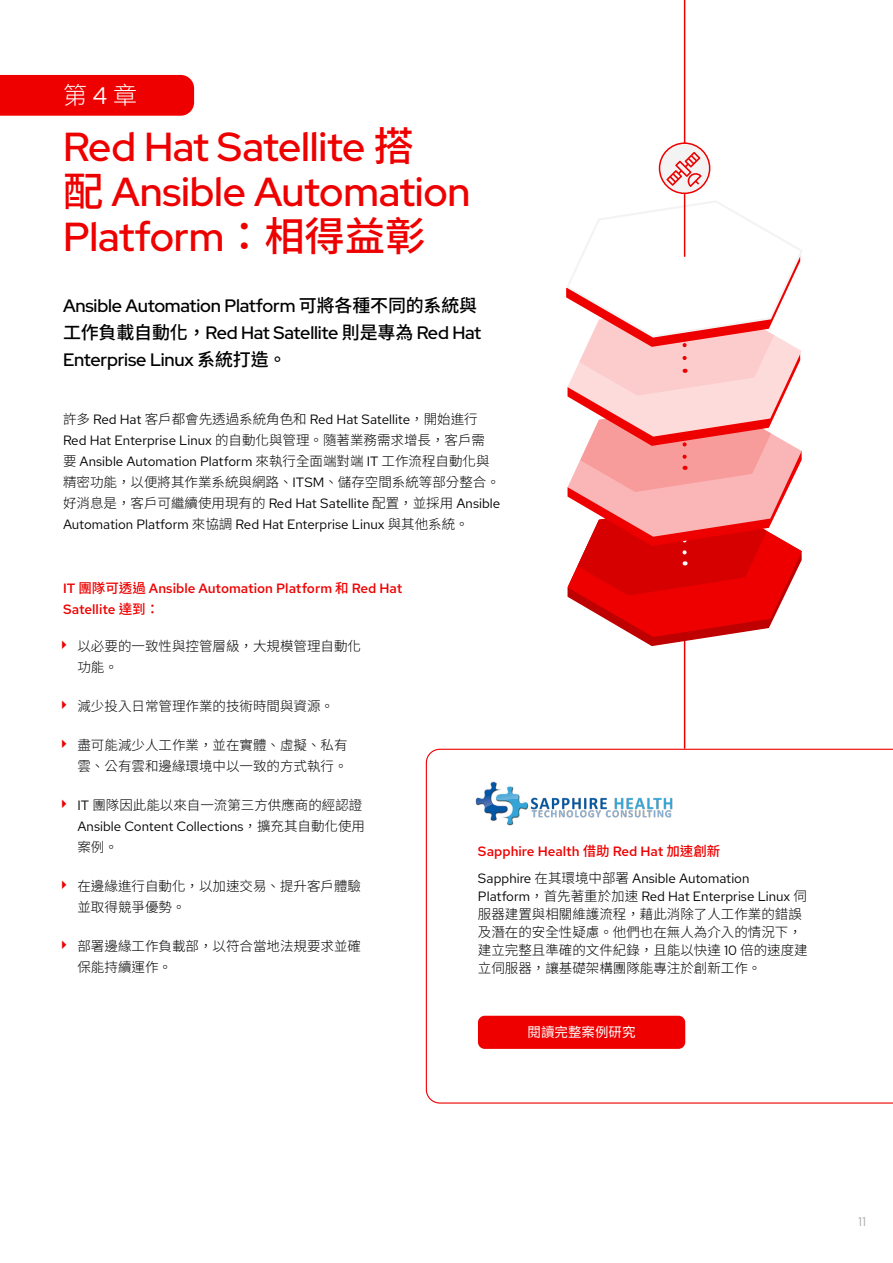
<style>
.page{position:relative;width:893px;height:1263px;background:#fff}
.page>*{position:absolute;margin:0;border:0;box-sizing:border-box;transform-origin:0 0}
.Chatper_Titles{font:500 40.5px/45px "Red Hat Display";letter-spacing:-.005em;color:#e00}
.Chapter_Numbers{font:300 24px "Noto Sans TC";color:#fff}
.t1{font:500 18px/27px "Red Hat Display";letter-spacing:-.01em;color:#000}
.Main_-_Body_copy{font:300 13.5px/21px "Noto Sans TC";color:#000}
.Main_-_Body_copy-2{font:13.5px/21px "Red Hat Text";color:#000}
.Small_Subhead{font:500 13.5px/21px "Red Hat Text";color:#e00}
.Main_-_Body_copy-3{font:13.5px "Noto Sans TC";color:#fff}
.t2{font:12.75px "Red Hat Text";color:#aaa}
.s1{font-family:"Red Hat Text";font-weight:400}
.s2{font-family:"Noto Sans TC"}
.s3{font-family:"Noto Sans TC";font-weight:300}
</style>
<div class="page">
<hr style="left:684px;top:631px;width:1px;height:118px;background:#e00">
<svg style="left:566px;top:199px;width:236px;height:447px"></svg>
<hr style="left:684px;top:0;width:1px;height:143px;background:#e00">
<hr style="left:684px;top:194px;width:1px;height:63px;background:#e00">
<svg style="left:659px;top:143px;width:51px;height:50px"></svg>
<div style="left:659px;top:142px;width:51px;height:52px;border:2px solid #e00;border-radius:50%"></div>
<svg style="left:666px;top:152px;width:35px;height:35px"></svg>
<svg style="left:426px;top:749px;width:467px;height:354px"></svg>
<div style="left:478px;top:1016px;width:207px;height:33px;background:#e00;border-radius:7px"></div>
<img style="left:470px;top:778px;width:210px;height:52px">
<div style="left:0;top:75px;width:194px;height:41px;background:#e00"></div>
<p class="Chapter_Numbers" style="left:63px;top:82px;width:76px">第 <span class="s1">4</span> 章</p>
<p class="Chatper_Titles" style="left:63px;top:123px;width:409px">Red Hat Satellite <span class="s2">搭<br>配</span> Ansible Automation<br>Platform<span class="s2">：相得益彰</span></p>
<p class="t1" style="left:63px;top:292px;width:420px">Ansible Automation Platform <span class="s2">可將各種不同的系統與工作負載自動化，</span>Red Hat Satellite <span class="s2">則是專為</span> Red Hat<br>Enterprise Linux <span class="s2">系統打造。</span></p>
<p class="Main_-_Body_copy-2" style="left:63px;top:409px;width:439px"><span class="s3">許多</span> Red Hat <span class="s3">客戶都會先透過系統角色和</span> Red Hat Satellite<span class="s3">，開始進行</span>Red Hat Enterprise Linux <span class="s3">的自動化與管理。隨著業務需求增長，客戶需要</span> Ansible Automation Platform <span class="s3">來執行全面端對端</span> IT <span class="s3">工作流程自動化與精密功能，以便將其作業系統與網路、</span>ITSM<span class="s3">、儲存空間系統等部分整合。好消息是，客戶可繼續使用現有的</span> Red Hat Satellite <span class="s3">配置，並採用</span> Ansible Automation Platform <span class="s3">來協調</span> Red Hat Enterprise Linux <span class="s3">與其他系統。</span></p>
<p class="Small_Subhead" style="left:63px;top:577px;width:341px">IT <span class="s2">團隊可透過</span> Ansible Automation Platform <span class="s2">和</span> Red Hat<br>Satellite <span class="s2">達到：</span></p>
<p class="Main_-_Body_copy" style="left:77px;top:636px;width:285px">以必要的一致性與控管層級，大規模管理自動化功能。</p>
<p class="Main_-_Body_copy" style="left:77px;top:696px;width:258px">減少投入日常管理作業的技術時間與資源。</p>
<p class="Main_-_Body_copy" style="left:77px;top:735px;width:272px">盡可能減少人工作業，並在實體、虛擬、私有雲、公有雲和邊緣環境中以一致的方式執行。</p>
<p class="Main_-_Body_copy" style="left:77px;top:795px;width:289px"><span class="s1">IT</span> 團隊因此能以來自一流第三方供應商的經認證<br><span class="s1">Ansible Content Collections</span>，擴充其自動化使用案例。</p>
<p class="Main_-_Body_copy" style="left:77px;top:876px;width:285px">在邊緣進行自動化，以加速交易、提升客戶體驗並取得競爭優勢。</p>
<p class="Main_-_Body_copy" style="left:77px;top:936px;width:285px">部署邊緣工作負載部，以符合當地法規要求並確保能持續運作。</p>
<p class="Small_Subhead" style="left:478px;top:841px;width:244px">Sapphire Health <span class="s2">借助</span> Red Hat <span class="s2">加速創新</span></p>
<p class="Main_-_Body_copy" style="left:478px;top:869px;width:331px;line-height:18px"><span class="s1">Sapphire</span> 在其環境中部署 <span class="s1">Ansible Automation<br>Platform</span>，首先著重於加速 <span class="s1">Red Hat Enterprise Linux</span> 伺服器建置與相關維護流程，藉此消除了人工作業的錯誤及潛在的安全性疑慮。他們也在無人為介入的情況下，建立完整且準確的文件紀錄，且能以快達 <span class="s1">10</span> 倍的速度建立伺服器，讓基礎架構團隊能專注於創新工作。</p>
<p class="Main_-_Body_copy-3" style="left:528px;top:1025px;width:109px">閱讀完整案例研究</p>
<p class="t2" style="left:858px;top:1213px;width:9px">11</p>
</div>
